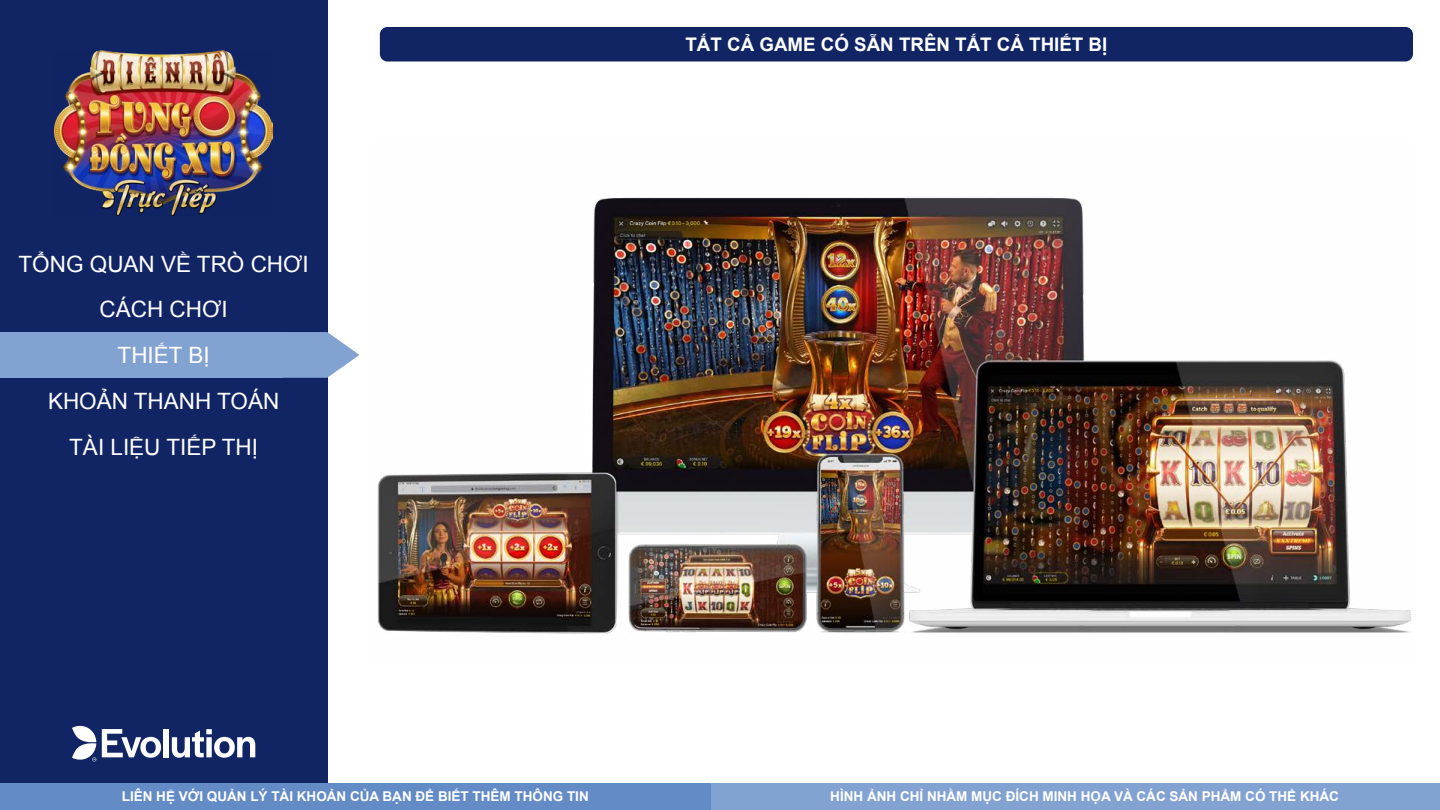
<style>
.page{position:relative;width:1440px;height:810px;background:#fff}
.page>*{position:absolute;margin:0;border:0;box-sizing:border-box;transform-origin:0 0}
.t1{font:22.5px/45.8px "Arial";color:#fff;text-align:center}
.t2{font:700 18.75px "Arial";color:#fff}
.t3{font:700 13.5px "Arial";color:#fff}
</style>
<div class="page">
<div style="left:0;top:783px;width:1440px;height:27px;background:#82a2d1"></div>
<div style="left:0;top:783px;width:711px;height:27px;background:#638bc6"></div>
<div style="left:0;top:0;width:327px;height:783px;background:#112565"></div>
<svg style="left:102px;top:729px;width:59px;height:29px"></svg>
<div style="left:163px;top:729px;width:6px;height:28px;background:#fff"></div>
<svg style="left:172px;top:729px;width:83px;height:29px"></svg>
<svg style="left:72px;top:726px;width:24px;height:35px"></svg>
<img style="left:55px;top:50px;width:218px;height:166px">
<div style="left:0;top:332px;width:283px;height:46px;background:#82a2d1"></div>
<svg style="left:283px;top:332px;width:76px;height:46px"></svg>
<div style="left:380px;top:27px;width:1033px;height:35px;background:#112565;border-radius:8px"></div>
<img style="left:377px;top:197px;width:1035px;height:437px">
<h1 class="t1" style="left:19px;top:241px;width:292px">TỔNG QUAN VỀ TRÒ CHƠI<br>CÁCH CHƠI<br>THIẾT BỊ<br>KHOẢN THANH TOÁN</h1>
<h1 class="t1" style="left:69px;top:424px;width:190px">TÀI LIỆU TIẾP THỊ</h1>
<h2 class="t2" style="left:686px;top:32px;width:423px">TẤT CẢ GAME CÓ SẴN TRÊN TẤT CẢ THIẾT BỊ</h2>
<p class="t3" style="left:122px;top:788px;width:469px">LIÊN HỆ VỚI QUẢN LÝ TÀI KHOẢN CỦA BẠN ĐỂ BIẾT THÊM THÔNG TIN</p>
<p class="t3" style="left:830px;top:788px;width:510px">HÌNH ẢNH CHỈ NHẰM MỤC ĐÍCH MINH HỌA VÀ CÁC SẢN PHẨM CÓ THỂ KHÁC</p>
</div>
